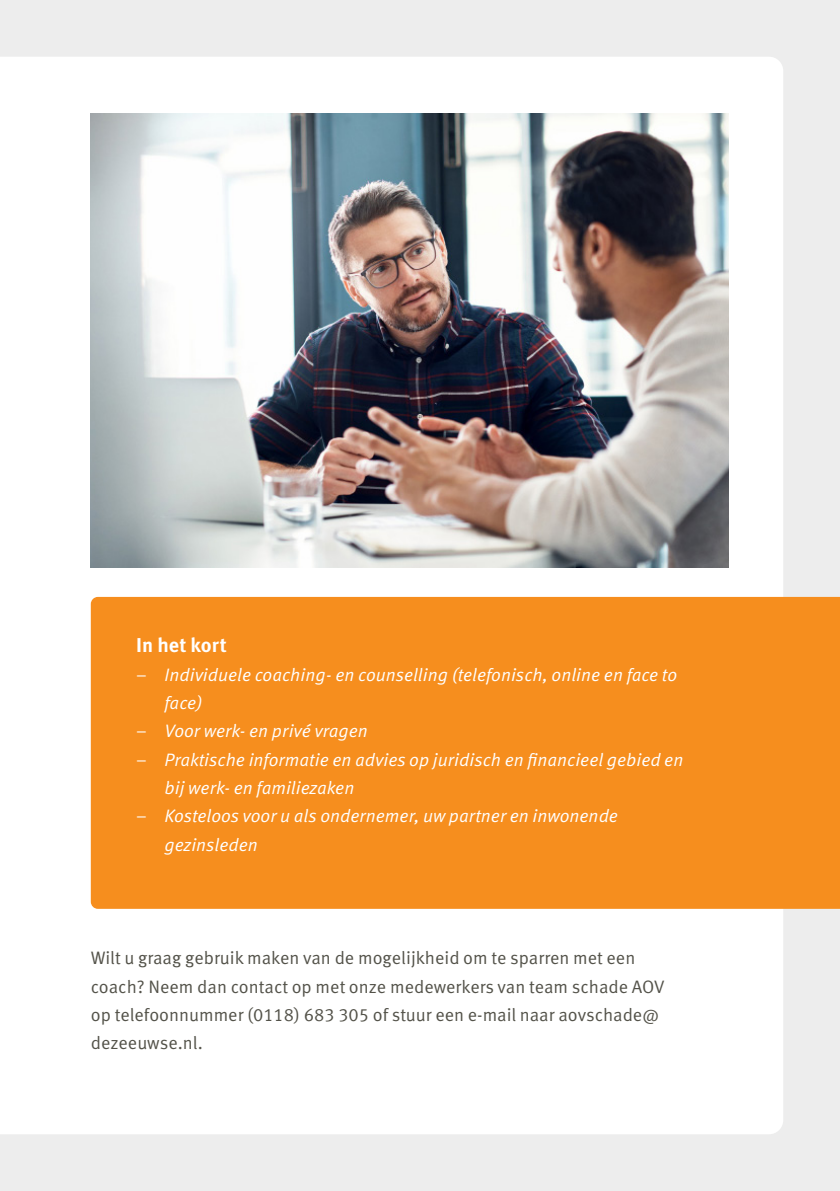
<style>
.page{position:relative;width:840px;height:1191px;background:#fff}
.page>*{position:absolute;margin:0;border:0;box-sizing:border-box;transform-origin:0 0}
.Body{font:700 20px "Meta OT";color:#fff}
.t1{font:18px/28.4px "Meta OT Norm Ita";color:#fff}
.Body-2{font:18px/28.4px "Meta OT Norm";color:#535249}
.s1{font-family:"Meta OT Norm"}
</style>
<div class="page">
<div style="left:0;top:0;width:839px;height:1191px;background:#ededed"></div>
<div style="left:0;top:57px;width:782px;height:1077px;background:#fff"></div>
<img style="left:91px;top:113px;width:637px;height:454px">
<div style="left:91px;top:597px;width:748px;height:312px;background:#f68e1e"></div>
<p class="Body" style="left:136px;top:632px;width:92px">In het kort</p>
<p class="t1" style="left:164px;top:660px;width:513px;text-indent:-28px"><span class="s1">–</span> Individuele coaching- en counselling (telefonisch, online en face to face)</p>
<p class="t1" style="left:136px;top:717px;width:233px"><span class="s1">–</span> Voor werk- en privé vragen</p>
<p class="t1" style="left:164px;top:745px;width:520px;text-indent:-28px"><span class="s1">–</span> Praktische informatie en advies op juridisch en financieel gebied en bij werk- en familiezaken</p>
<p class="t1" style="left:164px;top:802px;width:454px;text-indent:-28px"><span class="s1">–</span> Kosteloos voor u als ondernemer, uw partner en inwonende gezinsleden</p>
<p class="Body-2" style="left:91px;top:944px;width:575px">Wilt u graag gebruik maken van de mogelijkheid om te sparren met een coach? Neem dan contact op met onze medewerkers van team schade AOV op telefoonnummer (0118) 683 305 of stuur een e-mail naar aovschade@ dezeeuwse.nl.</p>
</div>
